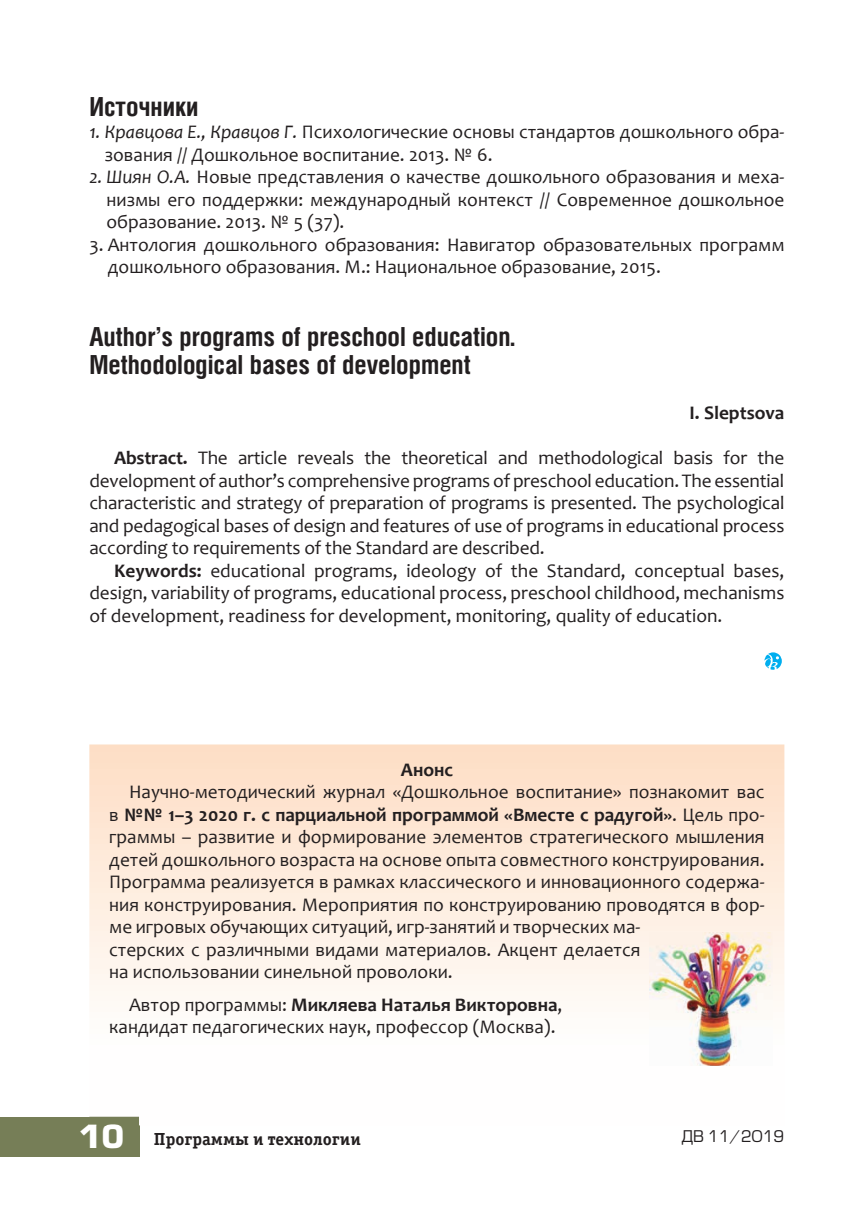
<style>
.page{position:relative;width:844px;height:1216px;background:#fff}
.page>*{position:absolute;margin:0;border:0;box-sizing:border-box;transform-origin:0 0}
.t1{font:700 26.25px/28px "Helios Cond";color:#231f20}
.t2{font:19.25px/22.4px "Candara";color:#231f20}
.t3{font:700 19.25px "Candara";color:#231f20}
.t4{font:17.5px "Officina Serif Bold ITC";color:#231f20}
.t5{font:15.75px "Europe";color:#231f20}
.s1{font-style:italic}
.s2{font-weight:700}
.s3{font-weight:400}
.s4{font-family:"Europe";font-weight:700;font-size:31.5px;color:#fff}
</style>
<div class="page">
<div style="left:0;top:1116px;width:139px;height:40px;background:#767e57"></div>
<svg style="left:89px;top:744px;width:695px;height:322px"></svg>
<svg style="left:89px;top:1116px;width:50px;height:1px"></svg>
<svg style="left:764px;top:652px;width:17px;height:17px"></svg>
<img style="left:649px;top:932px;width:123px;height:133px">
<p class="t1" style="left:89px;top:94px;width:111px">Источники</p>
<p class="t2" style="left:105px;top:120px;width:681px;text-indent:-15px"><span class="s1">1. Кравцова Е., Кравцов Г.</span> Психологические основы стандартов дошкольного обра&shy;зования // Дошкольное воспитание. 2013. № 6.</p>
<p class="t2" style="left:106px;top:165px;width:679px;text-align:justify;text-indent:-17px"><span class="s1">2. Шиян О.А.</span> Новые представления о качестве дошкольного образования и меха&shy;низмы его поддержки: международный контекст // Современное дошкольное образование. 2013. № 5 (37).</p>
<p class="t2" style="left:108px;top:233px;width:678px;text-indent:-18px">3. Антология дошкольного образования: Навигатор образовательных программ дошкольного образования. М.: Национальное образование, 2015.</p>
<p class="t1" style="left:89px;top:325px;width:427px">Author’s programs of preschool education.<br>Methodological bases of development</p>
<p class="t3" style="left:689px;top:401px;width:96px">I Sleptsova</p>
<p class="t2" style="left:114px;top:446px;width:671px"><span class="s2">Abstract</span> The article reveals the theoretical and methodological basis for the</p>
<p class="t2" style="left:89px;top:469px;width:696px">development of author’s comprehensive programs of preschool education. The essential</p>
<p class="t2" style="left:89px;top:491px;width:696px">characteristic and strategy of preparation of programs is presented. The psychological</p>
<p class="t2" style="left:89px;top:514px;width:696px">and pedagogical bases of design and features of use of programs in educational process</p>
<p class="t2" style="left:89px;top:536px;width:456px">according to requirements of the Standard are described.</p>
<p class="t2" style="left:114px;top:559px;width:671px"><span class="s2">Keywords:</span> educational programs, ideology of the Standard, conceptual bases,</p>
<p class="t2" style="left:89px;top:581px;width:696px">design, variability of programs, educational process, preschool childhood, mechanisms</p>
<p class="t2" style="left:89px;top:604px;width:634px">of development, readiness for development, monitoring, quality of education.</p>
<p class="t3" style="left:401px;top:757px;width:54px">Анонс</p>
<p class="t2" style="left:129px;top:780px;width:636px">Научно-методический журнал «Дошкольное воспитание» познакомит вас</p>
<p class="t3" style="left:109px;top:802px;width:656px"><span class="s3">в</span> №№ 1–3 2020 г. с парциальной программой «Вместе с радугой»<span class="s3">. Цель про-</span></p>
<p class="t2" style="left:109px;top:825px;width:656px">граммы – развитие и формирование элементов стратегического мышления</p>
<p class="t2" style="left:109px;top:848px;width:656px">детей дошкольного возраста на основе опыта совместного конструирования.</p>
<p class="t2" style="left:109px;top:870px;width:656px">Программа реализуется в рамках классического и инновационного содержа-</p>
<p class="t2" style="left:109px;top:893px;width:656px">ния конструирования. Мероприятия по конструированию проводятся в фор-</p>
<p class="t2" style="left:109px;top:915px;width:532px">ме игровых обучающих ситуаций, игр-занятий и творческих ма-</p>
<p class="t2" style="left:109px;top:938px;width:532px">стерских с различными видами материалов. Акцент делается</p>
<p class="t2" style="left:109px;top:960px;width:345px">на использовании синельной проволоки.</p>
<p class="t2" style="left:109px;top:993px;width:454px;text-indent:20px">Автор программы: <span class="s2">Микляева Наталья Викторовна</span>, кандидат педагогических наук, профессор (Москва).</p>
<p class="t4" style="left:79px;top:1128px;width:283px"><span class="s4">10</span> Программы и технологии</p>
<p class="t5" style="left:681px;top:1130px;width:104px">ДВ 11/2019</p>
</div>
